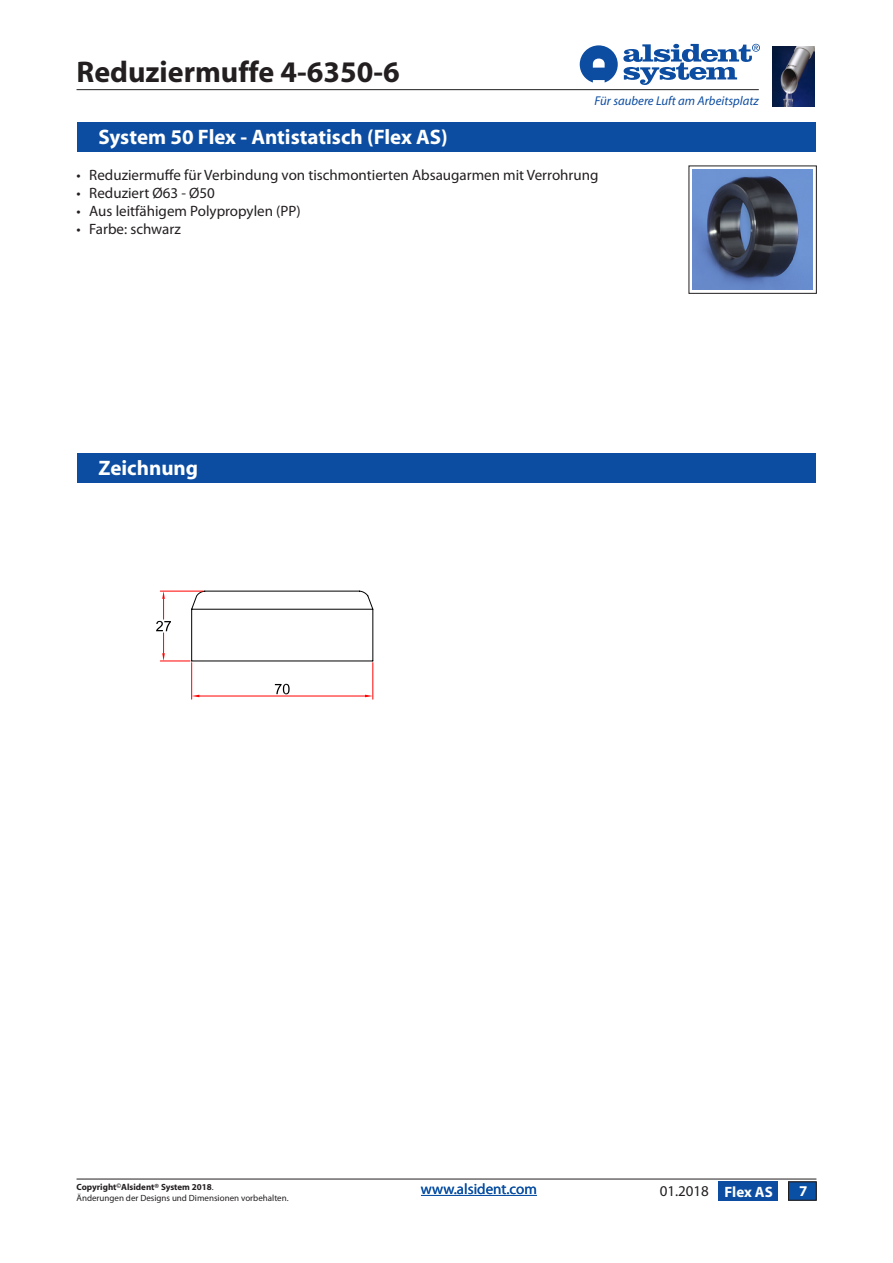
<style>
.page{position:relative;width:893px;height:1263px;background:#fff}
.page>*{position:absolute;margin:0;border:0;box-sizing:border-box;transform-origin:0 0}
.Overskrift{font:700 30px "Myriad";color:#231f20}
.t1{font:700 21px "Myriad";color:#fff}
.Punktopstilling{font:15px "Myriad Pro";color:#231f20}
.t2{font:15px "Myriad Pro";color:#094fa3}
.Skematekst{font:15px "Myriad Pro";color:#231f20}
.Sidetal{font:700 15px "Myriad";letter-spacing:-.005em;color:#fff}
.t3{font:italic 12.75px "Myriad";color:#0d4da1}
.t4{font:9px "Myriad Pro";color:#231f20}
.t5{font:700 9px "Myriad";color:#231f20}
.s1{font-family:"Myriad Pro";font-weight:400}
</style>
<div class="page">
<img style="left:772px;top:47px;width:43px;height:60px">
<hr style="left:77px;top:89px;width:682px;height:1px;background:#231f20">
<hr style="left:77px;top:1179px;width:739px;height:1px;background:#231f20">
<svg style="left:580px;top:44px;width:180px;height:41px"></svg>
<img style="left:693px;top:169px;width:120px;height:120px">
<svg style="left:191px;top:590px;width:183px;height:72px"></svg>
<hr style="left:160px;top:591px;width:43px;height:1px;background:#f00">
<hr style="left:160px;top:660px;width:30px;height:1px;background:#f00">
<svg style="left:156px;top:591px;width:15px;height:70px"></svg>
<hr style="left:372px;top:662px;width:1px;height:37px;background:#f00">
<hr style="left:191px;top:662px;width:1px;height:37px;background:#f00">
<hr style="left:199px;top:695px;width:166px;height:1px;background:#f00">
<svg style="left:365px;top:695px;width:8px;height:2px"></svg>
<svg style="left:192px;top:695px;width:7px;height:2px"></svg>
<svg style="left:275px;top:684px;width:15px;height:10px"></svg>
<div style="left:719px;top:1181px;width:59px;height:19px;background:#0d4da1"></div>
<div style="left:77px;top:453px;width:739px;height:30px;background:#0d4da1"></div>
<div style="left:77px;top:122px;width:739px;height:29px;background:#0d4da1"></div>
<hr style="left:421px;top:1195px;width:116px;height:1px;background:#094fa3">
<div style="left:788px;top:1182px;width:28px;height:18px;background:#094fa3"></div>
<p class="Overskrift" style="left:77px;top:56px;width:325px">Reduziermuffe 4-6350-6</p>
<h2 class="t1" style="left:98px;top:126px;width:351px">System 50 Flex - Antistatisch (Flex AS)</h2>
<p class="t3" style="left:594px;top:94px;width:166px">Für saubere Luft am Arbeitsplatz</p>
<p class="Punktopstilling" style="left:77px;top:166px;width:523px">• Reduziermuffe für Verbindung von tischmontierten Absaugarmen mit Verrohrung</p>
<p class="Punktopstilling" style="left:77px;top:184px;width:140px">• Reduziert Ø63 - Ø50</p>
<p class="Punktopstilling" style="left:77px;top:202px;width:226px">• Aus leitfähigem Polypropylen (PP)</p>
<p class="Punktopstilling" style="left:77px;top:220px;width:106px">• Farbe: schwarz</p>
<h2 class="t1" style="left:98px;top:458px;width:101px">Zeichnung</h2>
<p class="t5" style="left:77px;top:1182px;width:139px">Copyright<sup>©</sup>Alsident® System 2018<span class="s1">.</span></p>
<p class="t4" style="left:77px;top:1192px;width:214px">Änderungen der Designs und Dimensionen vorbehalten.</p>
<p class="t2" style="left:421px;top:1180px;width:117px">www.alsident.com</p>
<p class="Skematekst" style="left:660px;top:1182px;width:51px">01.2018</p>
<p class="Sidetal" style="left:725px;top:1184px;width:50px">Flex AS</p>
<p class="Sidetal" style="left:799px;top:1183px;width:10px">7</p>
</div>
